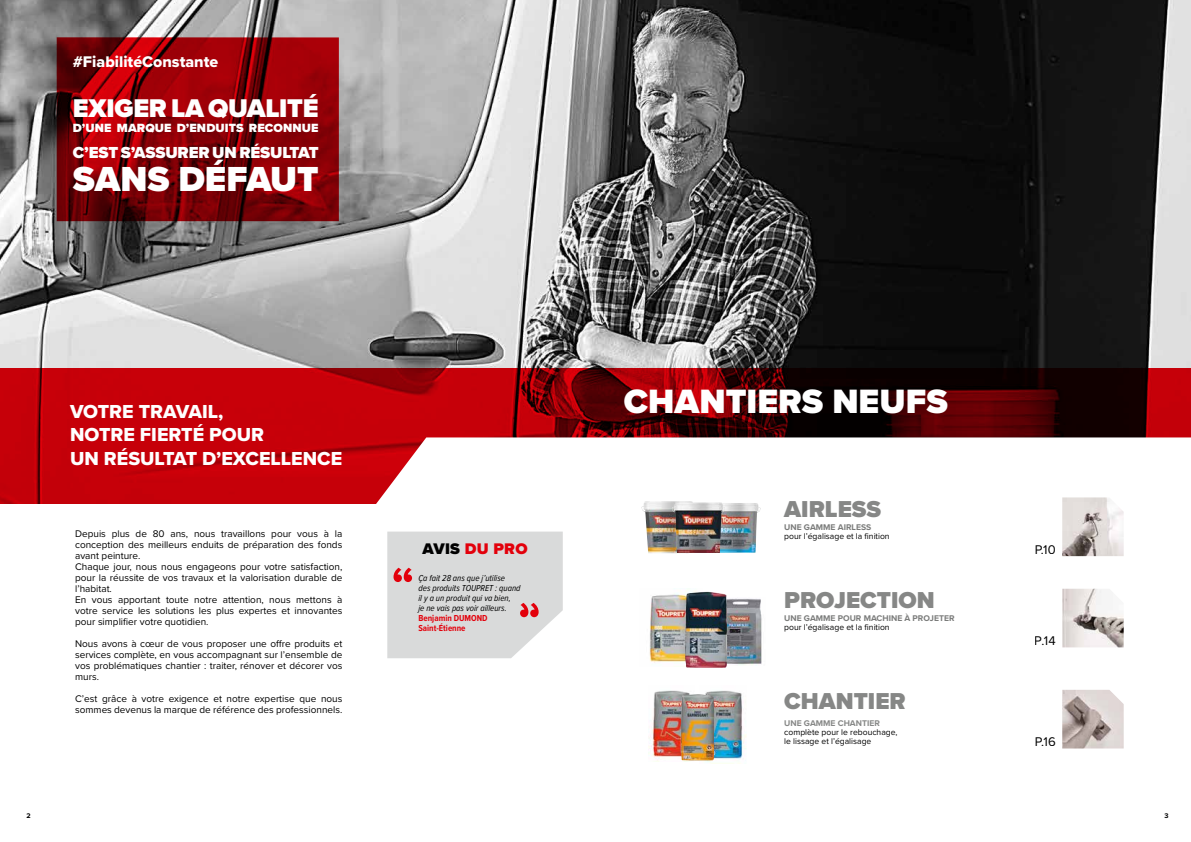
<style>
.page{position:relative;width:1191px;height:842px;background:#fff}
.page>*{position:absolute;margin:0;border:0;box-sizing:border-box;transform-origin:0 0}
.t1{font:900 36.1px "Proxima Nova";color:#fff}
.t2{font:900 35px "Proxima Nova";color:#fff}
.t3{font:900 26.6px "Proxima Nova";letter-spacing:-.01em;color:#fff}
.t4{font:900 23.9px "Proxima Nova";color:#868786}
.t5{font:19.5px/23.4px "Proxima Nova Extrabld";color:#fff}
.t6{font:900 16.6px "Proxima Nova";letter-spacing:-.01em;color:#fff}
.t7{font:16px "Proxima Nova Extrabld";color:#fff}
.t8{font:900 15.9px "Proxima Nova";letter-spacing:.02em;color:#e3000b}
.t9{font:13.1px "Proxima Nova";color:#000}
.t10{font:900 12.3px "Proxima Nova";letter-spacing:.01em;color:#fff}
.t11{font:10px/11px "Proxima Nova";color:#000}
.t12{font:italic 9px/10px "Proxima Nova Cond";color:#000}
.t13{font:700 9px/10px "Proxima Nova Cond";color:#e3000b}
.t14{font:8.6px/9px "Proxima Nova";color:#000}
.t15{font:700 8.6px "Proxima Nova";color:#7a7b7a}
.t16{font:700 8.6px "Proxima Nova";color:#868786}
.t17{font:700 7px "Proxima Nova";color:#000}
.s1{color:#000}
</style>
<div class="page">
<img style="left:0;top:0;width:1191px;height:368px">
<svg style="left:0;top:368px;width:1191px;height:136px;fill:#c50009"></svg>
<svg style="left:336px;top:437px;width:855px;height:120px"></svg>
<svg style="left:57px;top:37px;width:282px;height:184px"></svg>
<svg style="left:387px;top:532px;width:176px;height:126px"></svg>
<img style="left:1062px;top:497px;width:61px;height:59px">
<img style="left:1062px;top:589px;width:61px;height:58px">
<img style="left:1062px;top:690px;width:61px;height:58px">
<img style="left:700px;top:690px;width:46px;height:72px">
<img style="left:648px;top:690px;width:46px;height:72px">
<img style="left:681px;top:694px;width:17px;height:50px">
<img style="left:708px;top:503px;width:48px;height:50px">
<img style="left:641px;top:501px;width:54px;height:52px">
<img style="left:671px;top:502px;width:52px;height:41px">
<img style="left:649px;top:591px;width:47px;height:72px">
<img style="left:727px;top:598px;width:35px;height:67px">
<img style="left:685px;top:592px;width:42px;height:76px">
<h3 class="t7" style="left:73px;top:49px;width:147px">#FiabilitéConstante</h3>
<h3 class="t3" style="left:73px;top:88px;width:247px">EXIGER LA QUALITÉ</h3>
<p class="t10" style="left:73px;top:119px;width:247px">D’UNE MARQUE D’ENDUITS RECONNUE</p>
<h3 class="t6" style="left:73px;top:141px;width:247px">C’EST S’ASSURER UN RÉSULTAT</h3>
<h1 class="t1" style="left:73px;top:152px;width:247px">SANS DÉFAUT</h1>
<h3 class="t5" style="left:70px;top:399px;width:274px">VOTRE TRAVAIL,<br>NOTRE FIERTÉ POUR<br>UN RÉSULTAT D’EXCELLENCE</h3>
<p class="t11" style="left:75px;top:528px;width:269px">Depuis plus de 80 ans, nous travaillons pour vous à la conception des meilleurs enduits de préparation des fonds avant peinture.<br>Chaque jour, nous nous engageons pour votre satisfaction, pour la réussite de vos travaux et la valorisation durable de l’habitat.<br>En vous apportant toute notre attention, nous mettons à votre service les solutions les plus expertes et innovantes pour simplifier votre quotidien.</p>
<p class="t11" style="left:75px;top:638px;width:269px;text-align:justify">Nous avons à cœur de vous proposer une offre produits et services complète, en vous accompagnant sur l’ensemble de vos problématiques chantier : traiter, rénover et décorer vos murs.</p>
<p class="t11" style="left:75px;top:693px;width:269px">C’est grâce à votre exigence et notre expertise que nous sommes devenus la marque de référence des professionnels.</p>
<h3 class="t8" style="left:422px;top:537px;width:107px"><span class="s1">AVIS</span> DU PRO</h3>
<p class="t12" style="left:418px;top:573px;width:104px">Ça fait 28 ans que j’utilise<br>des produits TOUPRET : quand il y a un produit qui va bien,<br>je ne vais pas voir ailleurs.</p>
<p class="t13" style="left:418px;top:613px;width:71px">Benjamin DUMOND<br>Saint-Étienne</p>
<h2 class="t2" style="left:624px;top:376px;width:325px">CHANTIERS NEUFS</h2>
<h3 class="t4" style="left:784px;top:491px;width:98px">AIRLESS</h3>
<p class="t15" style="left:784px;top:520px;width:88px">UNE GAMME AIRLESS</p>
<p class="t14" style="left:784px;top:531px;width:107px">pour l’égalisage et la finition</p>
<h3 class="t4" style="left:784px;top:582px;width:152px">PROJECTION</h3>
<p class="t15" style="left:784px;top:612px;width:172px">UNE GAMME POUR MACHINE À PROJETER</p>
<p class="t14" style="left:784px;top:622px;width:107px">pour l’égalisage et la finition</p>
<h3 class="t4" style="left:784px;top:683px;width:123px">CHANTIER</h3>
<p class="t16" style="left:784px;top:717px;width:97px">UNE GAMME CHANTIER</p>
<p class="t14" style="left:784px;top:727px;width:115px">complète pour le rebouchage, le lissage et l’égalisage</p>
<h3 class="t9" style="left:1034px;top:539px;width:23px">P.10</h3>
<h3 class="t9" style="left:1035px;top:631px;width:22px">P.14</h3>
<h3 class="t9" style="left:1034px;top:731px;width:23px">P.16</h3>
<p class="t17" style="left:27px;top:811px;width:6px">2</p>
<p class="t17" style="left:1164px;top:811px;width:6px">3</p>
</div>
